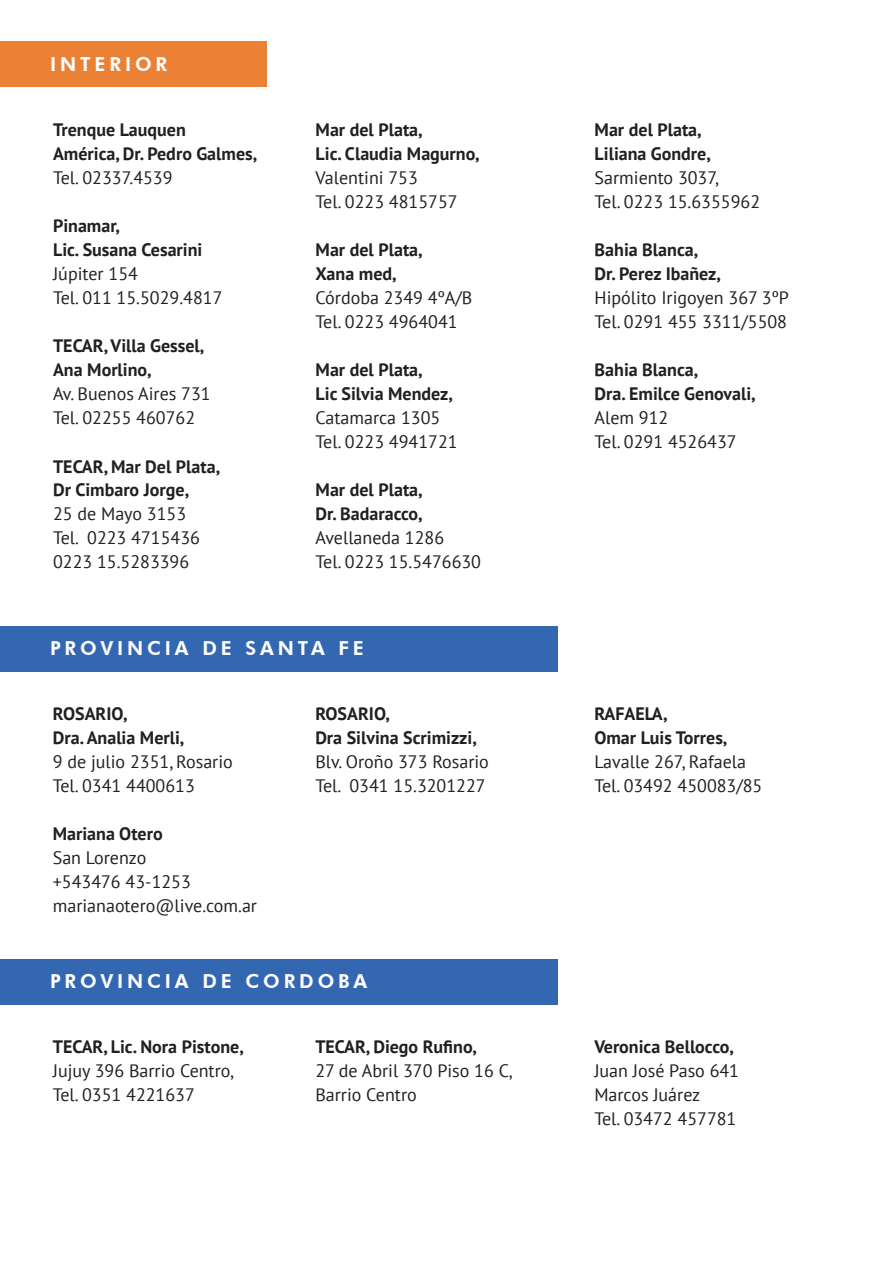
<style>
.page{position:relative;width:893px;height:1263px;background:#fff}
.page>*{position:absolute;margin:0;border:0;box-sizing:border-box;transform-origin:0 0}
.t1{font:800 19.35px "Futura BT";letter-spacing:.2em;color:#fff}
.t2{font:18px/24px "PT Sans";color:#231f20}
.t3{font:700 18px/24px "PT Sans";color:#231f20}
</style>
<div class="page">
<div style="left:0;top:627px;width:557px;height:45px;background:#3467b1"></div>
<div style="left:0;top:959px;width:557px;height:45px;background:#3467b1"></div>
<div style="left:0;top:41px;width:266px;height:45px;background:#eb8134"></div>
<p class="t1" style="left:50px;top:52px;width:119px">INTERIOR</p>
<p class="t3" style="left:53px;top:118px;width:205px">Trenque Lauquen<br>América, Dr. Pedro Galmes,</p>
<p class="t2" style="left:53px;top:166px;width:121px">Tel. 02337.4539</p>
<p class="t3" style="left:53px;top:214px;width:151px">Pinamar,<br>Lic. Susana Cesarini</p>
<p class="t2" style="left:53px;top:262px;width:171px">Júpiter 154<br>Tel. 011 15.5029.4817</p>
<p class="t3" style="left:53px;top:334px;width:152px">TECAR, Villa Gessel,<br>Ana Morlino,</p>
<p class="t2" style="left:53px;top:382px;width:159px">Av. Buenos Aires 731<br>Tel. 02255 460762</p>
<p class="t3" style="left:53px;top:454px;width:168px">TECAR, Mar Del Plata,<br>Dr Cimbaro Jorge,</p>
<p class="t2" style="left:53px;top:502px;width:148px">25 de Mayo 3153<br>Tel. 0223 4715436<br>0223 15.5283396</p>
<p class="t3" style="left:316px;top:118px;width:165px">Mar del Plata,<br>Lic. Claudia Magurno,</p>
<p class="t2" style="left:316px;top:166px;width:144px">Valentini 753<br>Tel. 0223 4815757</p>
<p class="t3" style="left:316px;top:238px;width:108px">Mar del Plata,<br>Xana med,</p>
<p class="t2" style="left:316px;top:286px;width:158px">Córdoba 2349 4ºA/B<br>Tel. 0223 4964041</p>
<p class="t3" style="left:316px;top:358px;width:139px">Mar del Plata,<br>Lic Silvia Mendez,</p>
<p class="t2" style="left:316px;top:406px;width:144px">Catamarca 1305<br>Tel. 0223 4941721</p>
<p class="t3" style="left:316px;top:478px;width:108px">Mar del Plata,<br>Dr. Badaracco,</p>
<p class="t2" style="left:316px;top:526px;width:167px">Avellaneda 1286<br>Tel. 0223 15.5476630</p>
<p class="t1" style="left:50px;top:637px;width:315px">PROVINCIA DE SANTA FE</p>
<p class="t3" style="left:53px;top:701px;width:133px">ROSARIO,<br>Dra. Analia Merli,</p>
<p class="t2" style="left:53px;top:749px;width:182px">9 de julio 2351, Rosario<br>Tel. 0341 4400613</p>
<p class="t3" style="left:53px;top:821px;width:111px">Mariana Otero</p>
<p class="t2" style="left:53px;top:845px;width:206px">San Lorenzo<br>+543476 43-1253 marianaotero@live.com.ar</p>
<p class="t3" style="left:315px;top:701px;width:163px">ROSARIO,<br>Dra Silvina Scrimizzi,</p>
<p class="t2" style="left:315px;top:749px;width:175px">Blv. Oroño 373 Rosario<br>Tel. 0341 15.3201227</p>
<p class="t1" style="left:50px;top:969px;width:319px">PROVINCIA DE CORDOBA</p>
<p class="t3" style="left:53px;top:1034px;width:192px">TECAR, Lic. Nora Pistone,</p>
<p class="t2" style="left:53px;top:1058px;width:182px">Jujuy 396 Barrio Centro,<br>Tel. 0351 4221637</p>
<p class="t3" style="left:315px;top:1034px;width:163px">TECAR, Diego Rufino,</p>
<p class="t2" style="left:315px;top:1058px;width:199px">27 de Abril 370 Piso 16 C,<br>Barrio Centro</p>
<p class="t3" style="left:595px;top:118px;width:117px">Mar del Plata,<br>Liliana Gondre,</p>
<p class="t2" style="left:595px;top:166px;width:167px">Sarmiento 3037,<br>Tel. 0223 15.6355962</p>
<p class="t3" style="left:595px;top:238px;width:127px">Bahia Blanca,<br>Dr. Perez Ibañez,</p>
<p class="t2" style="left:595px;top:286px;width:196px">Hipólito Irigoyen 367 3ºP<br>Tel. 0291 455 3311/5508</p>
<p class="t3" style="left:595px;top:358px;width:162px">Bahia Blanca,<br>Dra. Emilce Genovali,</p>
<p class="t2" style="left:595px;top:406px;width:144px">Alem 912<br>Tel. 0291 4526437</p>
<p class="t3" style="left:594px;top:701px;width:134px">RAFAELA,<br>Omar Luis Torres,</p>
<p class="t2" style="left:594px;top:749px;width:170px">Lavalle 267, Rafaela<br>Tel. 03492 450083/85</p>
<p class="t3" style="left:594px;top:1034px;width:141px">Veronica Bellocco,</p>
<p class="t2" style="left:594px;top:1058px;width:146px">Juan José Paso 641<br>Marcos Juárez<br>Tel. 03472 457781</p>
</div>
